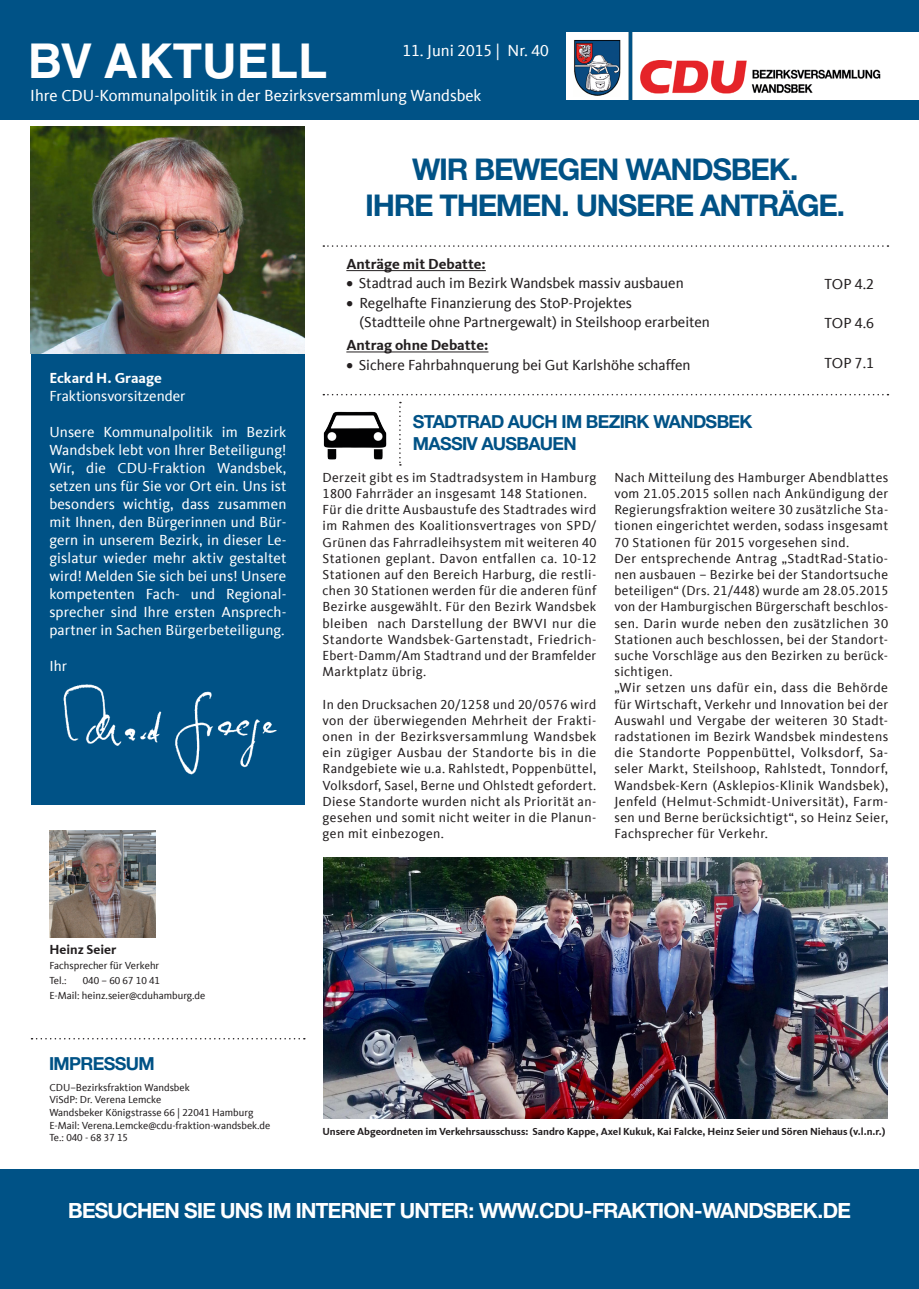
<style>
.page{position:relative;width:919px;height:1289px;background:#fff}
.page>*{position:absolute;margin:0;border:0;box-sizing:border-box;transform-origin:0 0}
.t1{font:700 48px "Helvetica LT Std";color:#fff}
.t2{font:700 30px "CDU Helvetica";color:#005286}
.t3{font:700 21px "CDU Helvetica";color:#fff}
.t4{font:700 18px "CDU Helvetica";color:#005286}
.t5{font:16.5px "CDU Kievit Tab";color:#fff}
.t6{font:15px/18px "CDU Kievit Tab";letter-spacing:.01em;color:#fff;text-align:justify}
.t7{font:15px "CDU Kievit Tab";color:#231f20}
.t8{font:700 15px "CDU Kievit Tab";color:#231f20}
.t9{font:700 15px "CDU Kievit Tab";color:#fff}
.t10{font:13.5px/16.2px "CDU Kievit Tab";letter-spacing:.03em;color:#231f20;text-align:justify}
.t11{font:700 13.5px "CDU Kievit Tab";color:#231f20}
.t12{font:10.5px "CDU Kievit Tab";color:#231f20}
.t13{font:700 10.5px "CDU Kievit Tab";color:#231f20}
.s1{font-weight:700}
</style>
<div class="page">
<div style="left:31px;top:353px;width:273px;height:451px;background:#005286"></div>
<img style="left:31px;top:127px;width:273px;height:226px">
<div style="left:0;top:1169px;width:918px;height:119px;background:#005286"></div>
<hr style="left:346px;top:270px;width:140px;height:1px;background:#231f20">
<hr style="left:346px;top:352px;width:142px;height:1px;background:#231f20">
<div style="left:0;top:0;width:918px;height:119px;background:#005286"></div>
<svg style="left:399px;top:402px;width:2px;height:63px"></svg>
<svg style="left:32px;top:1038px;width:273px;height:1px"></svg>
<svg style="left:323px;top:245px;width:565px;height:2px"></svg>
<svg style="left:323px;top:394px;width:565px;height:1px"></svg>
<div style="left:906px;top:32px;width:12px;height:67px;background:#fff"></div>
<img style="left:63px;top:684px;width:214px;height:91px">
<img style="left:566px;top:33px;width:340px;height:67px">
<img style="left:323px;top:411px;width:63px;height:49px">
<img style="left:323px;top:857px;width:564px;height:261px">
<img style="left:49px;top:830px;width:107px;height:107px">
<p class="t1" style="left:28px;top:32px;width:301px">BV AKTUELL</p>
<p class="t5" style="left:402px;top:41px;width:148px">11. Juni 2015 | Nr. 40</p>
<p class="t5" style="left:30px;top:86px;width:453px">Ihre CDU-Kommunalpolitik in der Bezirksversammlung Wandsbek</p>
<p class="t2" style="left:413px;top:151px;width:386px">WIR BEWEGEN WANDSBEK.</p>
<p class="t2" style="left:366px;top:187px;width:480px">IHRE THEMEN. UNSERE ANTRÄGE.</p>
<p class="t9" style="left:49px;top:369px;width:114px">Eckard H. Graage</p>
<p class="t6" style="left:49px;top:387px;width:138px">Fraktionsvorsitzender</p>
<p class="t6" style="left:49px;top:423px;width:238px">Unsere Kommunalpolitik im Bezirk Wandsbek lebt von Ihrer Beteiligung!<br>Wir, die CDU-Fraktion Wandsbek, setzen uns für Sie vor Ort ein. Uns ist besonders wichtig, dass zusammen mit Ihnen, den Bürgerinnen und Bür&shy;gern in unserem Bezirk, in dieser Le&shy;gislatur wieder mehr aktiv gestaltet wird! Melden Sie sich bei uns! Unsere kompetenten Fach- und Regional&shy;sprecher sind Ihre ersten Ansprech&shy;partner in Sachen Bürgerbeteiligung.</p>
<p class="t6" style="left:49px;top:657px;width:19px">Ihr</p>
<p class="t8" style="left:346px;top:255px;width:141px">Anträge mit Debatte:</p>
<p class="t7" style="left:346px;top:275px;width:339px"><span class="s1">•</span> Stadtrad auch im Bezirk Wandsbek massiv ausbauen</p>
<p class="t7" style="left:346px;top:294px;width:287px"><span class="s1">•</span> Regelhafte Finanzierung des StoP-Projektes</p>
<p class="t7" style="left:359px;top:314px;width:352px">(Stadtteile ohne Partnergewalt) in Steilshoop erarbeiten</p>
<p class="t7" style="left:824px;top:275px;width:51px">TOP 4.2</p>
<p class="t7" style="left:824px;top:314px;width:51px">TOP 4.6</p>
<p class="t8" style="left:346px;top:336px;width:144px">Antrag ohne Debatte:</p>
<p class="t7" style="left:346px;top:356px;width:346px"><span class="s1">•</span> Sichere Fahrbahnquerung bei Gut Karlshöhe schaffen</p>
<p class="t7" style="left:824px;top:355px;width:51px">TOP 7.1</p>
<p class="t4" style="left:413px;top:411px;width:341px">STADTRAD AUCH IM BEZIRK WANDSBEK</p>
<p class="t4" style="left:413px;top:432px;width:165px">MASSIV AUSBAUEN</p>
<p class="t10" style="left:322px;top:469px;width:275px">Derzeit gibt es im Stadtradsystem in Hamburg<br>1800 Fahrräder an insgesamt 148 Stationen.</p>
<p class="t10" style="left:322px;top:501px;width:275px">Für die dritte Ausbaustufe des Stadtrades wird im Rahmen des Koalitionsvertrages von SPD/ Grünen das Fahrradleihsystem mit weiteren 40<br>Stationen geplant. Davon entfallen ca. 10-12<br>Stationen auf den Bereich Harburg, die restli&shy;chen 30 Stationen werden für die anderen fünf Bezirke ausgewählt. Für den Bezirk Wandsbek bleiben nach Darstellung der BWVI nur die Standorte Wandsbek-Gartenstadt, Friedrich-Ebert-Damm/Am Stadtrand und der Bramfelder Marktplatz übrig.</p>
<p class="t10" style="left:322px;top:696px;width:275px">In den Drucksachen 20/1258 und 20/0576 wird von der überwiegenden Mehrheit der Frakti&shy;onen in der Bezirksversammlung Wandsbek ein zügiger Ausbau der Standorte bis in die Randgebiete wie u.a. Rahlstedt, Poppenbüttel, Volksdorf, Sasel, Berne und Ohlstedt gefordert.<br>Diese Standorte wurden nicht als Priorität an&shy;gesehen und somit nicht weiter in die Planun&shy;gen mit einbezogen.</p>
<p class="t10" style="left:614px;top:469px;width:275px">Nach Mitteilung des Hamburger Abendblattes vom 21.05.2015 sollen nach Ankündigung der Regierungsfraktion weitere 30 zusätzliche Sta&shy;tionen eingerichtet werden, sodass insgesamt 70 Stationen für 2015 vorgesehen sind.</p>
<p class="t10" style="left:614px;top:550px;width:275px">Der entsprechende Antrag „StadtRad-Statio&shy;nen ausbauen – Bezirke bei der Standortsuche beteiligen“ (Drs. 21/448) wurde am 28.05.2015 von der Hamburgischen Bürgerschaft beschlos&shy;sen. Darin wurde neben den zusätzlichen 30<br>Stationen auch beschlossen, bei der Standort&shy;suche Vorschläge aus den Bezirken zu berück&shy;sichtigen.</p>
<p class="t10" style="left:614px;top:680px;width:275px">„Wir setzen uns dafür ein, dass die Behörde für Wirtschaft, Verkehr und Innovation bei der Auswahl und Vergabe der weiteren 30 Stadt&shy;radstationen im Bezirk Wandsbek mindestens die Standorte Poppenbüttel, Volksdorf, Sa&shy;seler Markt, Steilshoop, Rahlstedt, Tonndorf, Wandsbek-Kern (Asklepios-Klinik Wandsbek), Jenfeld (Helmut-Schmidt-Universität), Farm&shy;sen und Berne berücksichtigt“, so Heinz Seier, Fachsprecher für Verkehr.</p>
<p class="t11" style="left:49px;top:941px;width:69px">Heinz Seier</p>
<p class="t12" style="left:49px;top:959px;width:111px">Fachsprecher für Verkehr</p>
<p class="t12" style="left:49px;top:974px;width:19px">Tel.:</p>
<p class="t12" style="left:83px;top:974px;width:79px">040 – 60 67 10 41</p>
<p class="t12" style="left:49px;top:989px;width:157px">E-Mail: heinz.seier@cduhamburg.de</p>
<p class="t4" style="left:49px;top:1052px;width:106px">IMPRESSUM</p>
<p class="t12" style="left:49px;top:1081px;width:142px">CDU–Bezirksfraktion Wandsbek</p>
<p class="t12" style="left:49px;top:1093px;width:113px">ViSdP: Dr. Verena Lemcke</p>
<p class="t12" style="left:49px;top:1106px;width:205px">Wandsbeker Königstrasse 66 | 22041 Hamburg</p>
<p class="t12" style="left:49px;top:1119px;width:222px">E-Mail: Verena.Lemcke@cdu-fraktion-wandsbek.de</p>
<p class="t12" style="left:49px;top:1131px;width:80px">Te.: 040 - 68 37 15</p>
<p class="t13" style="left:322px;top:1125px;width:564px">Unsere Abgeordneten im Verkehrsausschuss: Sandro Kappe, Axel Kukuk, Kai Falcke, Heinz Seier und Sören Niehaus (v.l.n.r.)</p>
<p class="t3" style="left:68px;top:1197px;width:783px">BESUCHEN SIE UNS IM INTERNET UNTER: WWW.CDU-FRAKTION-WANDSBEK.DE</p>
</div>
